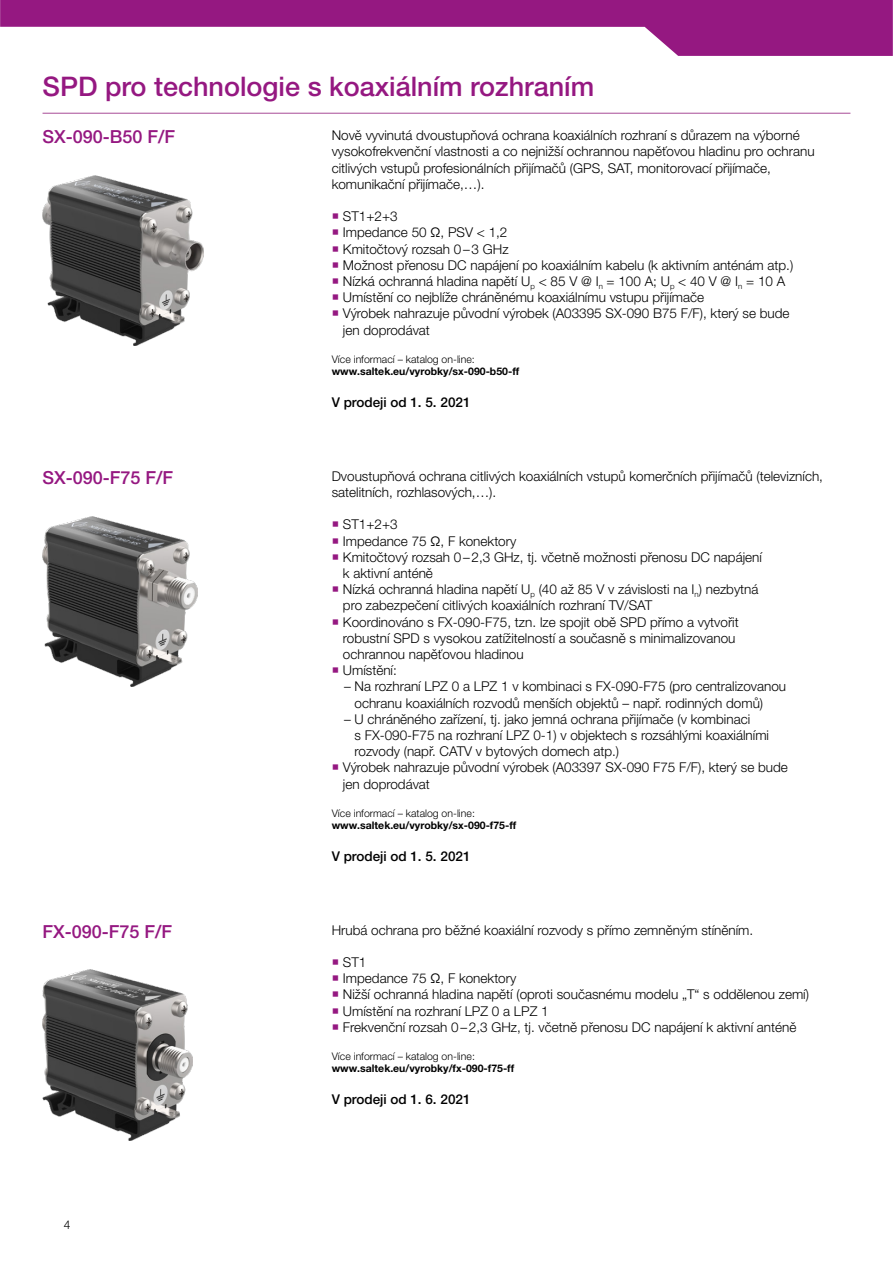
<style>
.page{position:relative;width:893px;height:1263px;background:#fff}
.page>*{position:absolute;margin:0;border:0;box-sizing:border-box;transform-origin:0 0}
.t1{font:500 27px "Helvetica Neue LT Pro";color:#951881}
.t2{font:500 18px "Helvetica Neue LT Pro";color:#951881}
.t3{font:300 13.5px/16.2px "Helvetica Neue LT Pro";color:#000}
.t4{font:500 13.5px "Helvetica Neue LT Pro";color:#000}
.t5{font:300 12px "Helvetica Neue LT Pro";color:#000}
.t6{font:700 10.5px "Helvetica Neue LT Pro";color:#000}
.t7{font:300 10.5px "Helvetica Neue LT Pro";color:#000}
.s1{color:#951881}
</style>
<div class="page">
<svg style="left:0;top:0;width:893px;height:56px;fill:#951881"></svg>
<hr style="left:43px;top:113px;width:807px;height:1px;background:#a84b97">
<img style="left:43px;top:176px;width:161px;height:170px">
<img style="left:43px;top:516px;width:154px;height:170px">
<img style="left:43px;top:970px;width:149px;height:170px">
<h1 class="t1" style="left:43px;top:70px;width:553px">SPD pro technologie s koaxiálním rozhraním</h1>
<h2 class="t2" style="left:43px;top:126px;width:134px">SX-090-B50 F/F</h2>
<p class="t3" style="left:332px;top:127px;width:484px">Nově vyvinutá dvoustupňová ochrana koaxiálních rozhraní s důrazem na výborné vysokofrekvenční vlastnosti a co nejnižší ochrannou napěťovou hladinu pro ochranu citlivých vstupů profesionálních přijímačů (GPS, SAT, monitorovací přijímače, komunikační přijímače,…).</p>
<p class="t3" style="left:332px;top:208px;width:67px"><span class="s1">○</span> ST1+2+3</p>
<p class="t3" style="left:332px;top:224px;width:177px"><span class="s1">○</span> Impedance 50 Ω, PSV &lt; 1,2</p>
<p class="t3" style="left:332px;top:240px;width:178px"><span class="s1">○</span> Kmitočtový rozsah 0–3 GHz</p>
<p class="t3" style="left:332px;top:257px;width:463px"><span class="s1">○</span> Možnost přenosu DC napájení po koaxiálním kabelu (k aktivním anténám atp.)</p>
<p class="t3" style="left:332px;top:273px;width:455px"><span class="s1">○</span> Nízká ochranná hladina napětí U<sub>p</sub> &lt; 85 V @ I<sub>n</sub> = 100 A; U<sub>p</sub> &lt; 40 V @ I<sub>n</sub> = 10 A</p>
<p class="t3" style="left:332px;top:289px;width:374px"><span class="s1">○</span> Umístění co nejblíže chráněnému koaxiálnímu vstupu přijímače</p>
<p class="t3" style="left:343px;top:305px;width:448px;text-indent:-11px"><span class="s1">○</span> Výrobek nahrazuje původní výrobek (A03395 SX-090 B75 F/F), který se bude jen doprodávat</p>
<p class="t7" style="left:332px;top:353px;width:145px">Více informací – katalog on-line:</p>
<p class="t6" style="left:332px;top:365px;width:189px">www.saltek.eu/vyrobky/sx-090-b50-ff</p>
<p class="t4" style="left:332px;top:394px;width:140px">V prodeji od 1. 5. 2021</p>
<h2 class="t2" style="left:43px;top:467px;width:132px">SX-090-F75 F/F</h2>
<p class="t3" style="left:332px;top:467px;width:493px">Dvoustupňová ochrana citlivých koaxiálních vstupů komerčních přijímačů (televizních, satelitních, rozhlasových,…).</p>
<p class="t3" style="left:332px;top:516px;width:67px"><span class="s1">○</span> ST1+2+3</p>
<p class="t3" style="left:332px;top:532px;width:186px"><span class="s1">○</span> Impedance 75 Ω, F konektory</p>
<p class="t3" style="left:343px;top:548px;width:420px;text-indent:-11px"><span class="s1">○</span> Kmitočtový rozsah 0–2,3 GHz, tj. včetně možnosti přenosu DC napájení k aktivní anténě</p>
<p class="t3" style="left:343px;top:581px;width:417px;text-indent:-11px"><span class="s1">○</span> Nízká ochranná hladina napětí U<sub>p</sub> (40 až 85 V v závislosti na I<sub>n</sub>) nezbytná pro zabezpečení citlivých koaxiálních rozhraní TV/SAT</p>
<p class="t3" style="left:343px;top:613px;width:397px;text-indent:-11px"><span class="s1">○</span> Koordinováno s FX-090-F75, tzn. lze spojit obě SPD přímo a vytvořit robustní SPD s vysokou zatížitelností a současně s minimalizovanou ochrannou napěťovou hladinou</p>
<p class="t3" style="left:332px;top:662px;width:67px"><span class="s1">○</span> Umístění:</p>
<p class="t3" style="left:354px;top:678px;width:433px;text-indent:-11px">– Na rozhraní LPZ 0 a LPZ 1 v kombinaci s FX-090-F75 (pro centralizovanou ochranu koaxiálních rozvodů menších objektů – např. rodinných domů)</p>
<p class="t3" style="left:354px;top:710px;width:416px;text-indent:-11px">– U chráněného zařízení, tj. jako jemná ochrana přijímače (v kombinaci<br>s FX-090-F75 na rozhraní LPZ 0-1) v objektech s rozsáhlými koaxiálními rozvody (např. CATV v bytových domech atp.)</p>
<p class="t3" style="left:343px;top:759px;width:446px;text-indent:-11px"><span class="s1">○</span> Výrobek nahrazuje původní výrobek (A03397 SX-090 F75 F/F), který se bude jen doprodávat</p>
<p class="t7" style="left:332px;top:806px;width:145px">Více informací – katalog on-line:</p>
<p class="t6" style="left:332px;top:818px;width:186px">www.saltek.eu/vyrobky/sx-090-f75-ff</p>
<p class="t4" style="left:332px;top:848px;width:140px">V prodeji od 1. 5. 2021</p>
<h2 class="t2" style="left:43px;top:920px;width:131px">FX-090-F75 F/F</h2>
<p class="t3" style="left:332px;top:921px;width:423px">Hrubá ochrana pro běžné koaxiální rozvody s přímo zemněným stíněním.</p>
<p class="t3" style="left:332px;top:954px;width:36px"><span class="s1">○</span> ST1</p>
<p class="t3" style="left:332px;top:970px;width:186px"><span class="s1">○</span> Impedance 75 Ω, F konektory</p>
<p class="t3" style="left:332px;top:986px;width:479px"><span class="s1">○</span> Nižší ochranná hladina napětí (oproti současnému modelu „T“ s oddělenou zemí)</p>
<p class="t3" style="left:332px;top:1002px;width:219px"><span class="s1">○</span> Umístění na rozhraní LPZ 0 a LPZ 1</p>
<p class="t3" style="left:332px;top:1018px;width:466px"><span class="s1">○</span> Frekvenční rozsah 0–2,3 GHz, tj. včetně přenosu DC napájení k aktivní anténě</p>
<p class="t7" style="left:332px;top:1050px;width:145px">Více informací – katalog on-line:</p>
<p class="t6" style="left:332px;top:1062px;width:184px">www.saltek.eu/vyrobky/fx-090-f75-ff</p>
<p class="t4" style="left:332px;top:1091px;width:140px">V prodeji od 1. 6. 2021</p>
<p class="t5" style="left:64px;top:1217px;width:8px">4</p>
</div>
